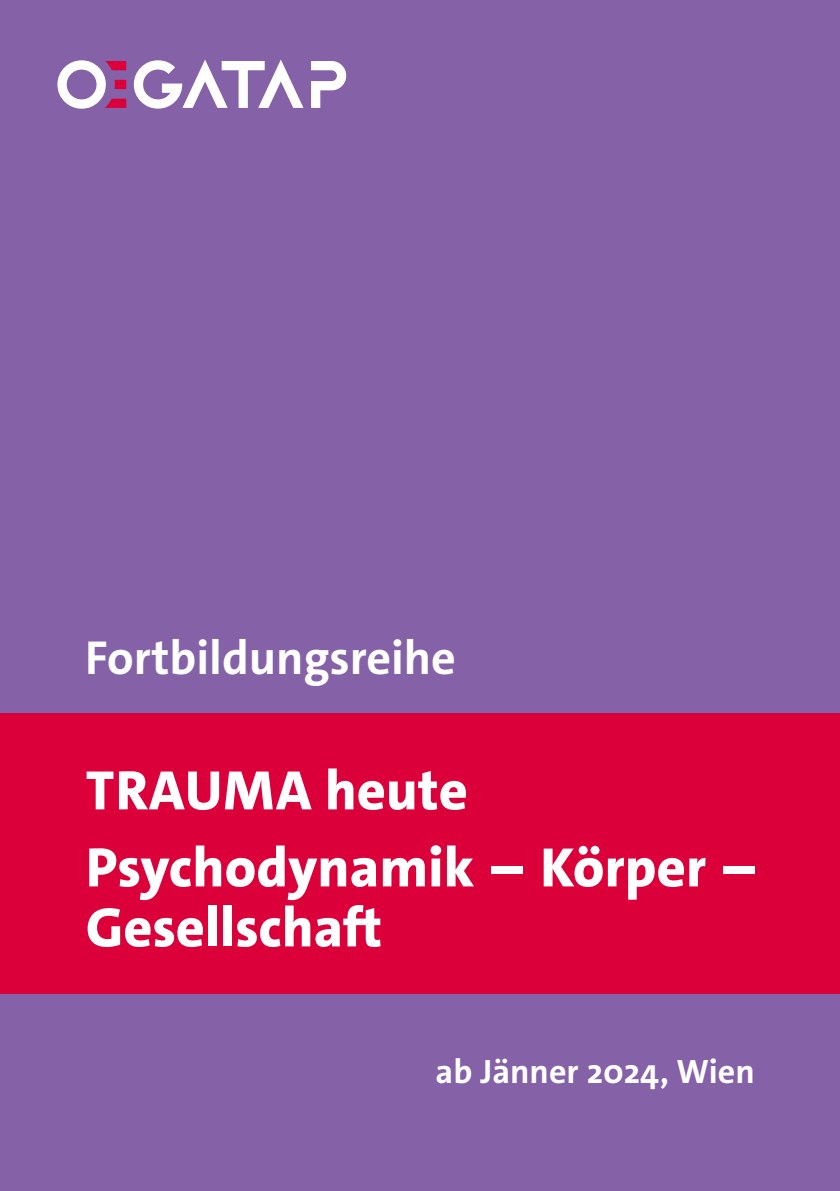
<style>
.page{position:relative;width:840px;height:1191px;background:#fff}
.page>*{position:absolute;margin:0;border:0;box-sizing:border-box;transform-origin:0 0}
.t1{font:800 56px/77px "The Sans";color:#fff}
.t2{font:700 48px "The Sans";color:#fff}
.t3{font:700 34px "The Sans";color:#fff}
</style>
<div class="page">
<div style="left:0;top:0;width:839px;height:1191px;background:#8562a7"></div>
<div style="left:0;top:713px;width:839px;height:281px;background:#dc003a"></div>
<svg style="left:311px;top:61px;width:35px;height:47px"></svg>
<svg style="left:134px;top:60px;width:169px;height:49px"></svg>
<svg style="left:57px;top:60px;width:69px;height:49px"></svg>
<p class="t2" style="left:85px;top:626px;width:372px">Fortbildungsreihe</p>
<p class="t1" style="left:86px;top:752px;width:670px">TRAUMA heute<br>Psychodynamik – Körper –</p>
<p class="t1" style="left:86px;top:889px;width:298px">Gesellschaft</p>
<p class="t3" style="left:435px;top:1050px;width:320px">ab Jänner 2024, Wien</p>
</div>
